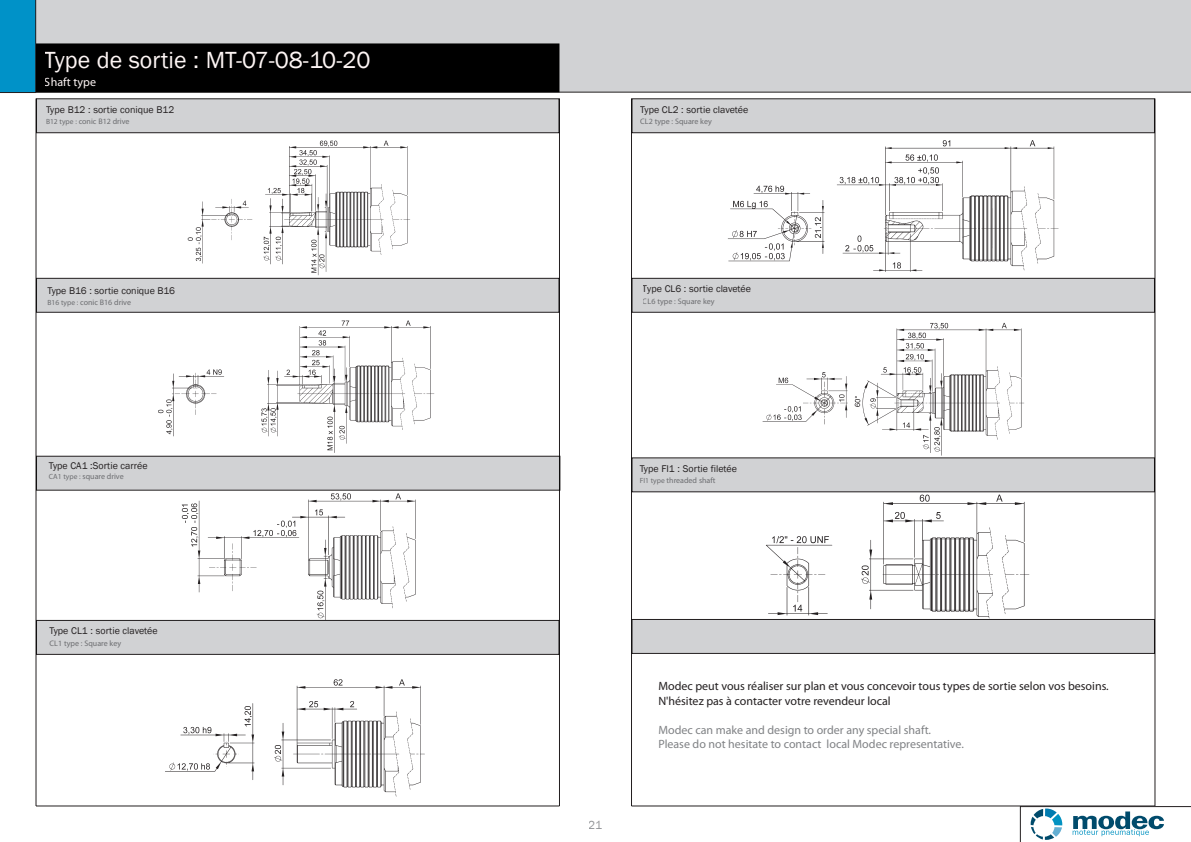
<style>
.page{position:relative;width:1191px;height:842px;background:#fff}
.page>*{position:absolute;margin:0;border:0;box-sizing:border-box;transform-origin:0 0}
.t1{font:24px "Franklin Gothic";color:#fdf5f4}
.t2{font:12px/14.4px "Myriad Pro";color:#231f20}
.t3{font:12px "Myriad Pro";color:#808285}
.t4{font:12px "Myriad Pro";color:#fdf5f4}
.t5{font:12px "Franklin Gothic";color:#939598}
.t6{font:10px "Franklin Gothic";color:#231f20}
.t7{font:8px "Myriad Pro";color:#6c6d70}
.s1{font-size:7.5px}
</style>
<div class="page">
<div style="left:36px;top:0;width:1155px;height:93px;background:#d1d2d4"></div>
<div style="left:0;top:0;width:36px;height:93px;background:#0092c8"></div>
<div style="left:36px;top:44px;width:523px;height:48px;background:#000"></div>
<div style="left:36px;top:43px;width:523px;height:49px;border:1px solid #000"></div>
<div style="left:36px;top:99px;width:523px;height:34px;background:#d1d2d4"></div>
<div style="left:36px;top:98px;width:523px;height:35px;border:1px solid #231f20"></div>
<div style="left:36px;top:278px;width:523px;height:34px;background:#d1d2d4"></div>
<div style="left:36px;top:278px;width:523px;height:35px;border:1px solid #231f20"></div>
<img style="left:721px;top:140px;width:344px;height:138px">
<div style="left:36px;top:456px;width:524px;height:34px;background:#d1d2d4"></div>
<div style="left:36px;top:456px;width:524px;height:35px;border:1px solid #231f20"></div>
<img style="left:762px;top:322px;width:262px;height:134px">
<img style="left:749px;top:492px;width:288px;height:127px">
<img style="left:169px;top:489px;width:259px;height:131px">
<img style="left:150px;top:320px;width:297px;height:136px">
<img style="left:180px;top:140px;width:238px;height:138px">
<img style="left:165px;top:679px;width:260px;height:118px">
<div style="left:36px;top:620px;width:523px;height:34px;background:#d1d2d4"></div>
<div style="left:36px;top:620px;width:523px;height:35px;border:1px solid #231f20"></div>
<div style="left:632px;top:99px;width:522px;height:34px;background:#d1d2d4"></div>
<div style="left:631px;top:98px;width:524px;height:35px;border:1px solid #231f20"></div>
<div style="left:632px;top:278px;width:522px;height:34px;background:#d1d2d4"></div>
<div style="left:631px;top:278px;width:524px;height:35px;border:1px solid #231f20"></div>
<div style="left:632px;top:458px;width:522px;height:34px;background:#d1d2d4"></div>
<div style="left:632px;top:619px;width:522px;height:34px;background:#d1d2d4"></div>
<div style="left:631px;top:619px;width:524px;height:35px;border:1px solid #231f20"></div>
<hr style="left:36px;top:98px;width:1px;height:708px;background:#231f20">
<hr style="left:559px;top:98px;width:1px;height:708px;background:#231f20">
<hr style="left:631px;top:98px;width:1px;height:708px;background:#231f20">
<hr style="left:631px;top:805px;width:524px;height:1px;background:#231f20">
<hr style="left:1154px;top:98px;width:1px;height:708px;background:#231f20">
<hr style="left:36px;top:805px;width:523px;height:1px;background:#231f20">
<svg style="left:1019px;top:806px;width:172px;height:36px"></svg>
<h1 class="t1" style="left:45px;top:45px;width:327px">Type de sortie : MT-07-08-10-20</h1>
<p class="t4" style="left:45px;top:75px;width:53px">Shaft type</p>
<p class="t6" style="left:46px;top:104px;width:130px">Type B12 : sortie conique B12</p>
<p class="t7" style="left:46px;top:117px;width:85px"><span class="s1">B12 type :</span> conic B12 drive</p>
<p class="t6" style="left:47px;top:284px;width:129px">Type B16 : sortie conique B16</p>
<p class="t7" style="left:47px;top:297px;width:85px"><span class="s1">B16 type :</span> conic B16 drive</p>
<p class="t6" style="left:49px;top:460px;width:100px">Type CA1 :Sortie carrée</p>
<p class="t7" style="left:49px;top:471px;width:76px"><span class="s1">CA1 type :</span> square drive</p>
<p class="t6" style="left:50px;top:625px;width:110px">Type CL1 : sortie clavetée</p>
<p class="t7" style="left:50px;top:638px;width:73px">CL1 type : Square key</p>
<p class="t6" style="left:640px;top:103px;width:110px">Type CL2 : sortie clavetée</p>
<p class="t7" style="left:640px;top:116px;width:73px">CL2 type : Square key</p>
<p class="t6" style="left:643px;top:282px;width:110px">Type CL6 : sortie clavetée</p>
<p class="t7" style="left:643px;top:296px;width:73px">CL6 type : Square key</p>
<p class="t6" style="left:639px;top:462px;width:99px">Type FI1 : Sortie filetée</p>
<p class="t7" style="left:639px;top:475px;width:77px"><span class="s1">FI1 type</span> threaded shaft</p>
<p class="t5" style="left:588px;top:817px;width:15px">21</p>
<p class="t2" style="left:658px;top:679px;width:452px">Modec peut vous réaliser sur plan et vous concevoir tous types de sortie selon vos besoins.<br>N'hésitez pas à contacter votre revendeur local</p>
<p class="t3" style="left:658px;top:722px;width:274px">Modec can make and design to order any special shaft.</p>
<p class="t3" style="left:658px;top:736px;width:307px">Please do not hesitate to contact local Modec representative.</p>
</div>
